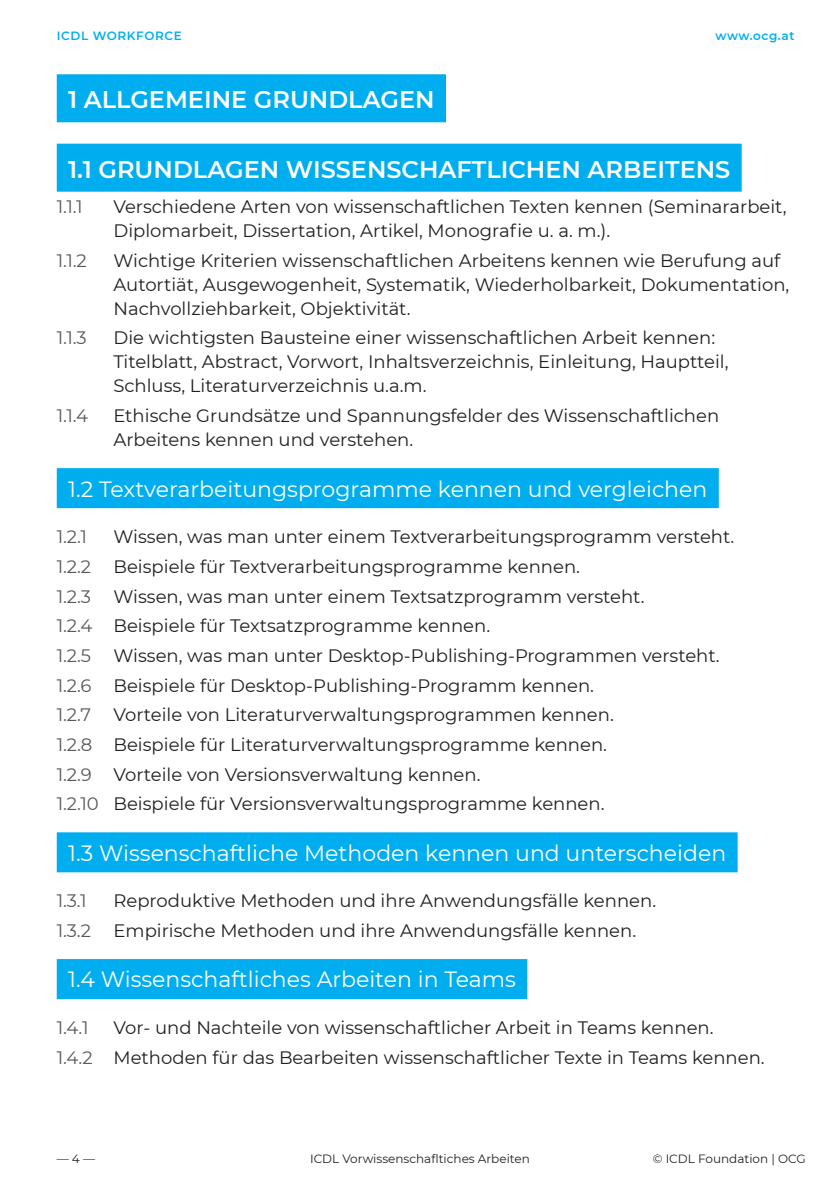
<style>
.page{position:relative;width:840px;height:1191px;background:#fff}
.page>*{position:absolute;margin:0;border:0;box-sizing:border-box;transform-origin:0 0}
.H3_Kapitelüberschrif{font:600 24px "Montserrat";color:#fff}
.H4_Skill_Set{font:22px "Montserrat";color:#fff}
.Fliesstext_schwarz_9{font:18px/24px "Montserrat";color:#231f20}
.Fliesstext_Aufzählun{font:18px/24px "Montserrat";color:#231f20}
.Fliesstext_schwarz_9-2{font:18px "Montserrat";color:#57585a}
.Fliesstext_Aufzählun-2{font:18px "Montserrat";color:#57585a}
.Fußzeile_links{font:12px "Montserrat";color:#231f20}
.t1{font:600 12px "Montserrat";letter-spacing:.05em;color:#00aeef}
.s1{color:#57585a}
</style>
<div class="page">
<div style="left:57px;top:74px;width:389px;height:48px;background:#00aeef"></div>
<div style="left:57px;top:144px;width:684px;height:48px;background:#00aeef"></div>
<div style="left:57px;top:468px;width:661px;height:40px;background:#00aeef"></div>
<div style="left:57px;top:832px;width:680px;height:40px;background:#00aeef"></div>
<div style="left:57px;top:959px;width:470px;height:40px;background:#00aeef"></div>
<p class="t1" style="left:57px;top:27px;width:127px">ICDL WORKFORCE</p>
<p class="t1" style="left:715px;top:27px;width:81px">www.ocg.at</p>
<p class="H3_Kapitelüberschrif" style="left:68px;top:83px;width:368px">1 ALLGEMEINE GRUNDLAGEN</p>
<p class="H3_Kapitelüberschrif" style="left:68px;top:152px;width:663px">1.1 GRUNDLAGEN WISSENSCHAFTLICHEN ARBEITENS</p>
<p class="Fliesstext_schwarz_9-2" style="left:57px;top:194px;width:27px">1.1.1</p>
<p class="Fliesstext_schwarz_9" style="left:113px;top:194px;width:674px">Verschiedene Arten von wissenschaftlichen Texten kennen (Seminararbeit,<br>Diplomarbeit, Dissertation, Artikel, Monografie u. a. m.).</p>
<p class="Fliesstext_Aufzählun-2" style="left:57px;top:248px;width:32px">1.1.2</p>
<p class="Fliesstext_Aufzählun" style="left:113px;top:248px;width:677px">Wichtige Kriterien wissenschaftlichen Arbeitens kennen wie Berufung auf<br>Autortiät, Ausgewogenheit, Systematik, Wiederholbarkeit, Dokumentation,<br>Nachvollziehbarkeit, Objektivität.</p>
<p class="Fliesstext_schwarz_9-2" style="left:57px;top:326px;width:32px">1.1.3</p>
<p class="Fliesstext_schwarz_9" style="left:113px;top:325px;width:616px">Die wichtigsten Bausteine einer wissenschaftlichen Arbeit kennen:<br>Titelblatt, Abstract, Vorwort, Inhaltsverzeichnis, Einleitung, Hauptteil,<br>Schluss, Literaturverzeichnis u.a.m.</p>
<p class="Fliesstext_schwarz_9-2" style="left:57px;top:403px;width:33px">1.1.4</p>
<p class="Fliesstext_schwarz_9" style="left:113px;top:403px;width:607px">Ethische Grundsätze und Spannungsfelder des Wissenschaftlichen<br>Arbeitens kennen und verstehen.</p>
<p class="H4_Skill_Set" style="left:68px;top:473px;width:640px">1.2 Textverarbeitungsprogramme kennen und vergleichen</p>
<p class="Fliesstext_schwarz_9-2" style="left:57px;top:524px;width:32px">1.2.1</p>
<p class="Fliesstext_schwarz_9" style="left:113px;top:524px;width:622px">Wissen, was man unter einem Textverarbeitungsprogramm versteht.</p>
<p class="Fliesstext_schwarz_9" style="left:57px;top:554px;width:524px"><span class="s1">1.2.2</span> Beispiele für Textverarbeitungsprogramme kennen.</p>
<p class="Fliesstext_schwarz_9" style="left:57px;top:583px;width:589px"><span class="s1">1.2.3</span> Wissen, was man unter einem Textsatzprogramm versteht.</p>
<p class="Fliesstext_schwarz_9" style="left:57px;top:613px;width:434px"><span class="s1">1.2.4</span> Beispiele für Textsatzprogramme kennen.</p>
<p class="Fliesstext_schwarz_9-2" style="left:57px;top:643px;width:36px">1.2.5</p>
<p class="Fliesstext_schwarz_9" style="left:113px;top:643px;width:607px">Wissen, was man unter Desktop-Publishing-Programmen versteht.</p>
<p class="Fliesstext_schwarz_9" style="left:57px;top:672px;width:538px"><span class="s1">1.2.6</span> Beispiele für Desktop-Publishing-Programm kennen.</p>
<p class="Fliesstext_schwarz_9" style="left:57px;top:702px;width:558px"><span class="s1">1.2.7</span> Vorteile von Literaturverwaltungsprogrammen kennen.</p>
<p class="Fliesstext_schwarz_9" style="left:57px;top:732px;width:551px"><span class="s1">1.2.8</span> Beispiele für Literaturverwaltungsprogramme kennen.</p>
<p class="Fliesstext_schwarz_9" style="left:57px;top:761px;width:425px"><span class="s1">1.2.9</span> Vorteile von Versionsverwaltung kennen.</p>
<p class="Fliesstext_schwarz_9" style="left:57px;top:791px;width:549px"><span class="s1">1.2.10</span> Beispiele für Versionsverwaltungsprogramme kennen.</p>
<p class="H4_Skill_Set" style="left:68px;top:837px;width:659px">1.3 Wissenschaftliche Methoden kennen und unterscheiden</p>
<p class="Fliesstext_schwarz_9-2" style="left:57px;top:888px;width:32px">1.3.1</p>
<p class="Fliesstext_schwarz_9" style="left:113px;top:888px;width:544px">Reproduktive Methoden und ihre Anwendungsfälle kennen.</p>
<p class="Fliesstext_schwarz_9-2" style="left:57px;top:918px;width:36px">1.3.2</p>
<p class="Fliesstext_schwarz_9" style="left:113px;top:918px;width:524px">Empirische Methoden und ihre Anwendungsfälle kennen.</p>
<p class="H4_Skill_Set" style="left:68px;top:964px;width:449px">1.4 Wissenschaftliches Arbeiten in Teams</p>
<p class="Fliesstext_schwarz_9-2" style="left:57px;top:1015px;width:33px">1.4.1</p>
<p class="Fliesstext_schwarz_9" style="left:113px;top:1015px;width:601px">Vor- und Nachteile von wissenschaftlicher Arbeit in Teams kennen.</p>
<p class="Fliesstext_schwarz_9" style="left:57px;top:1044px;width:709px"><span class="s1">1.4.2</span> Methoden für das Bearbeiten wissenschaftlicher Texte in Teams kennen.</p>
<p class="Fußzeile_links" style="left:57px;top:1150px;width:40px">— 4 —</p>
<p class="Fußzeile_links" style="left:310px;top:1150px;width:221px">ICDL Vorwissenschafltiches Arbeiten</p>
<p class="Fußzeile_links" style="left:652px;top:1150px;width:154px">© ICDL Foundation | OCG</p>
</div>
